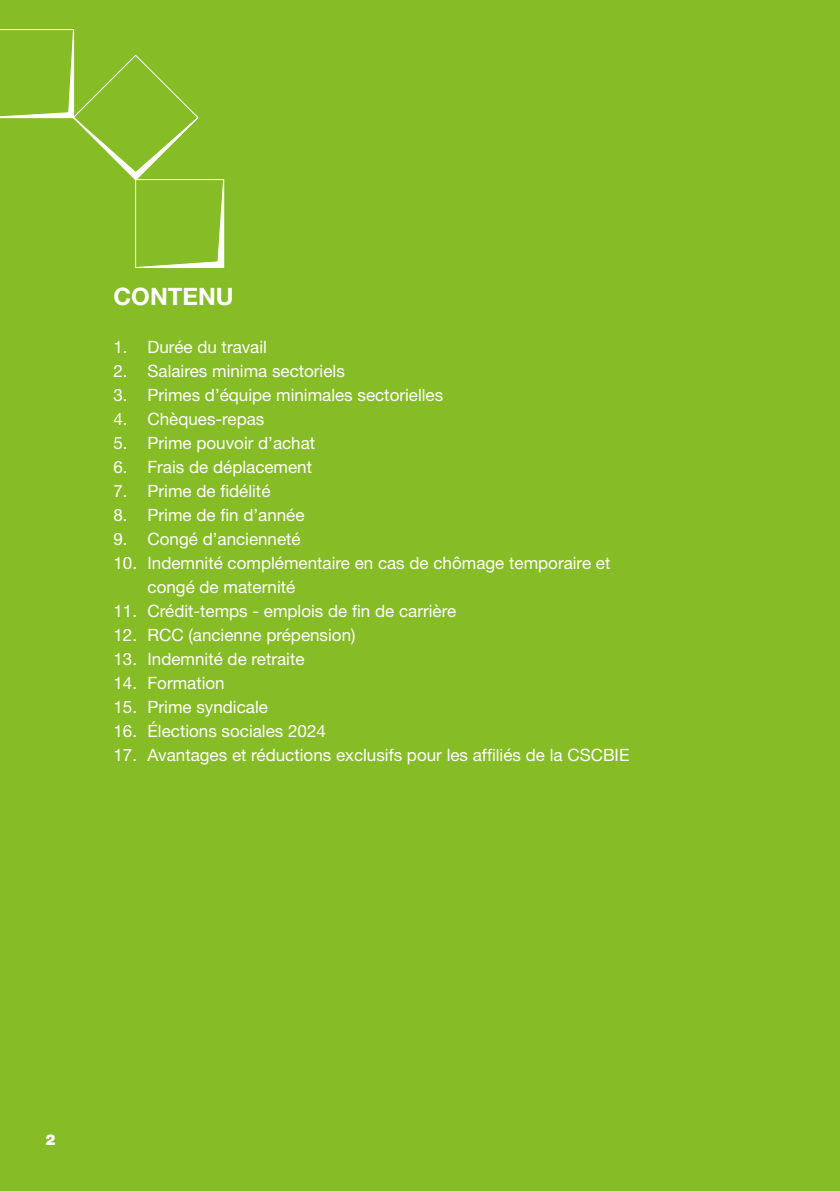
<style>
.page{position:relative;width:840px;height:1191px;background:#fff}
.page>*{position:absolute;margin:0;border:0;box-sizing:border-box;transform-origin:0 0}
.t1{font:700 24px "Helvetica Neue LT Pro";color:#fff}
.t2{font:17px/24px "Helvetica Neue LT Pro";color:#fff}
.t3{font:900 15px "Helvetica Neue LT Std";color:#fff}
</style>
<div class="page">
<div style="left:0;top:0;width:839px;height:1191px;background:#86bc25"></div>
<svg style="left:0;top:29px;width:224px;height:239px"></svg>
<h1 class="t1" style="left:113px;top:281px;width:122px">CONTENU</h1>
<p class="t2" style="left:113px;top:334px;width:155px">1. Durée du travail</p>
<p class="t2" style="left:113px;top:358px;width:233px">2. Salaires minima sectoriels</p>
<p class="t2" style="left:113px;top:382px;width:331px">3. Primes d’équipe minimales sectorielles</p>
<p class="t2" style="left:113px;top:406px;width:152px">4. Chèques-repas</p>
<p class="t2" style="left:113px;top:430px;width:203px">5. Prime pouvoir d’achat</p>
<p class="t2" style="left:113px;top:454px;width:200px">6. Frais de déplacement</p>
<p class="t2" style="left:113px;top:478px;width:158px">7. Prime de fidélité</p>
<p class="t2" style="left:113px;top:502px;width:192px">8. Prime de fin d’année</p>
<p class="t2" style="left:113px;top:526px;width:189px">9. Congé d’ancienneté</p>
<p class="t2" style="left:147px;top:550px;width:464px;text-indent:-34px">10. Indemnité complémentaire en cas de chômage temporaire et congé de maternité</p>
<p class="t2" style="left:113px;top:598px;width:344px">11. Crédit-temps - emplois de fin de carrière</p>
<p class="t2" style="left:113px;top:622px;width:243px">12. RCC (ancienne prépension)</p>
<p class="t2" style="left:113px;top:646px;width:192px">13. Indemnité de retraite</p>
<p class="t2" style="left:113px;top:670px;width:113px">14. Formation</p>
<p class="t2" style="left:113px;top:694px;width:156px">15. Prime syndicale</p>
<p class="t2" style="left:113px;top:718px;width:214px">16. Élections sociales 2024</p>
<p class="t2" style="left:113px;top:742px;width:517px">17. Avantages et réductions exclusifs pour les affiliés de la CSCBIE</p>
<p class="t3" style="left:45px;top:1130px;width:12px">2</p>
</div>
